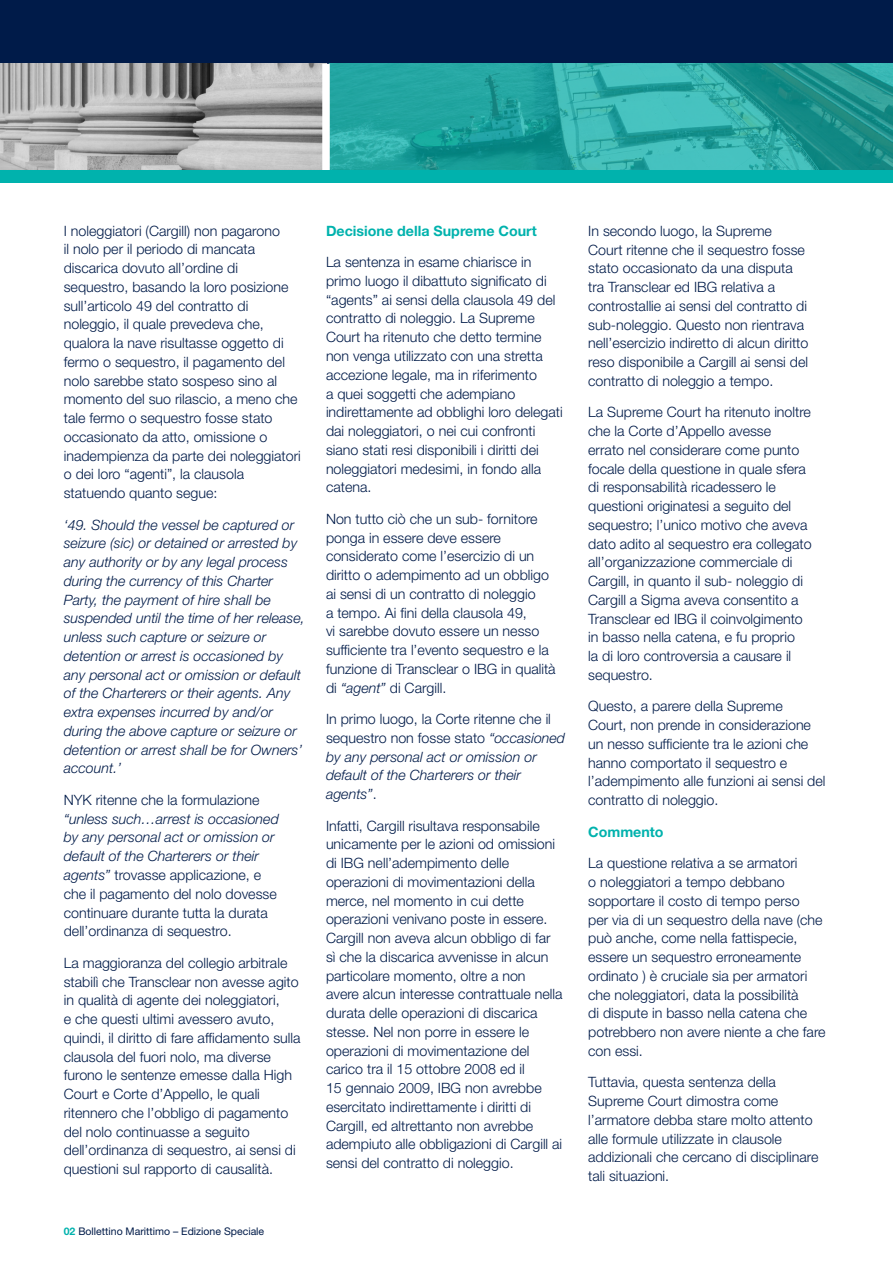
<style>
.page{position:relative;width:893px;height:1263px;background:#fff}
.page>*{position:absolute;margin:0;border:0;box-sizing:border-box;transform-origin:0 0}
.t1{font:300 14.25px/18.8px "Helvetica Neue LT Std";color:#001b49}
.t2{font:italic 300 14.25px/18.8px "Helvetica Neue LT Std";color:#001b49}
.t3{font:700 14.25px "Helvetica Neue LT Std";color:#00b2ad}
.t4{font:10.5px "Helvetica Neue LT Std";color:#001b49}
.s1{font-style:italic}
.s2{font-weight:700;color:#00b2ad}
.s3{font-style:normal}
</style>
<div class="page">
<div style="left:0;top:0;width:893px;height:170px;background:#001b49"></div>
<img style="left:0;top:64px;width:322px;height:106px">
<img style="left:330px;top:64px;width:563px;height:106px">
<div style="left:322px;top:64px;width:8px;height:106px;background:#fff"></div>
<div style="left:0;top:170px;width:893px;height:13px;background:#00b2ad"></div>
<p class="t1" style="left:64px;top:221px;width:239px">I noleggiatori (Cargill) non pagarono<br>il nolo per il periodo di mancata discarica dovuto all’ordine di sequestro, basando la loro posizione sull’articolo 49 del contratto di noleggio, il quale prevedeva che, qualora la nave risultasse oggetto di fermo o sequestro, il pagamento del nolo sarebbe stato sospeso sino al momento del suo rilascio, a meno che tale fermo o sequestro fosse stato occasionato da atto, omissione o inadempienza da parte dei noleggiatori o dei loro “agenti”, la clausola statuendo quanto segue:</p>
<p class="t2" style="left:64px;top:515px;width:242px">‘49. Should the vessel be captured or seizure (sic) or detained or arrested by any authority or by any legal process during the currency of this Charter Party, the payment of hire shall be suspended until the time of her release, unless such capture or seizure or detention or arrest is occasioned by any personal act or omission or default of the Charterers or their agents. Any extra expenses incurred by and/or during the above capture or seizure or detention or arrest shall be for Owners’ account.’</p>
<p class="t1" style="left:64px;top:790px;width:197px">NYK ritenne che la formulazione</p>
<p class="t1" style="left:64px;top:809px;width:217px"><span class="s1">“unless such…arrest is occasioned by any personal act or omission or default of the Charterers or their agents”</span> trovasse applicazione, e che il pagamento del nolo dovesse continuare durante tutta la durata dell’ordinanza di sequestro.</p>
<p class="t1" style="left:64px;top:953px;width:238px">La maggioranza del collegio arbitrale stabilì che Transclear non avesse agito in qualità di agente dei noleggiatori,<br>e che questi ultimi avessero avuto, quindi, il diritto di fare affidamento sulla clausola del fuori nolo, ma diverse furono le sentenze emesse dalla High Court e Corte d’Appello, le quali ritennero che l’obbligo di pagamento del nolo continuasse a seguito dell’ordinanza di sequestro, ai sensi di questioni sul rapporto di causalità.</p>
<p class="t4" style="left:64px;top:1225px;width:202px"><span class="s2">02</span> Bollettino Marittimo – Edizione Speciale</p>
<p class="t3" style="left:326px;top:222px;width:212px">Decisione della Supreme Court</p>
<p class="t1" style="left:326px;top:252px;width:238px">La sentenza in esame chiarisce in primo luogo il dibattuto significato di “agents” ai sensi della clausola 49 del contratto di noleggio. La Supreme Court ha ritenuto che detto termine non venga utilizzato con una stretta accezione legale, ma in riferimento<br>a quei soggetti che adempiano indirettamente ad obblighi loro delegati dai noleggiatori, o nei cui confronti siano stati resi disponibili i diritti dei noleggiatori medesimi, in fondo alla catena.</p>
<p class="t1" style="left:326px;top:509px;width:231px">Non tutto ciò che un sub- fornitore ponga in essere deve essere considerato come l’esercizio di un diritto o adempimento ad un obbligo ai sensi di un contratto di noleggio<br>a tempo. Ai fini della clausola 49,<br>vi sarebbe dovuto essere un nesso sufficiente tra l’evento sequestro e la funzione di Transclear o IBG in qualità di <span class="s1">“agent”</span> di Cargill.</p>
<p class="t2" style="left:326px;top:709px;width:241px"><span class="s3">In primo luogo, la Corte ritenne che il sequestro non fosse stato</span> “occasioned by any personal act or omission or default of the Charterers or their agents”<span class="s3">.</span></p>
<p class="t1" style="left:326px;top:816px;width:238px">Infatti, Cargill risultava responsabile unicamente per le azioni od omissioni di IBG nell’adempimento delle operazioni di movimentazioni della merce, nel momento in cui dette operazioni venivano poste in essere.<br>Cargill non aveva alcun obbligo di far sì che la discarica avvenisse in alcun particolare momento, oltre a non<br>avere alcun interesse contrattuale nella durata delle operazioni di discarica stesse. Nel non porre in essere le operazioni di movimentazione del carico tra il 15 ottobre 2008 ed il<br>15 gennaio 2009, IBG non avrebbe esercitato indirettamente i diritti di Cargill, ed altrettanto non avrebbe adempiuto alle obbligazioni di Cargill ai sensi del contratto di noleggio.</p>
<p class="t1" style="left:588px;top:221px;width:222px">In secondo luogo, la Supreme Court ritenne che il sequestro fosse stato occasionato da una disputa tra Transclear ed IBG relativa a controstallie ai sensi del contratto di sub-noleggio. Questo non rientrava nell’esercizio indiretto di alcun diritto reso disponibile a Cargill ai sensi del contratto di noleggio a tempo.</p>
<p class="t1" style="left:588px;top:403px;width:225px">La Supreme Court ha ritenuto inoltre che la Corte d’Appello avesse<br>errato nel considerare come punto focale della questione in quale sfera di responsabilità ricadessero le questioni originatesi a seguito del sequestro; l’unico motivo che aveva dato adito al sequestro era collegato all’organizzazione commerciale di Cargill, in quanto il sub- noleggio di Cargill a Sigma aveva consentito a Transclear ed IBG il coinvolgimento in basso nella catena, e fu proprio<br>la di loro controversia a causare il sequestro.</p>
<p class="t1" style="left:588px;top:697px;width:239px">Questo, a parere della Supreme<br>Court, non prende in considerazione un nesso sufficiente tra le azioni che hanno comportato il sequestro e l’adempimento alle funzioni ai sensi del contratto di noleggio.</p>
<p class="t3" style="left:588px;top:823px;width:77px">Commento</p>
<p class="t1" style="left:588px;top:853px;width:239px">La questione relativa a se armatori<br>o noleggiatori a tempo debbano sopportare il costo di tempo perso<br>per via di un sequestro della nave (che può anche, come nella fattispecie, essere un sequestro erroneamente ordinato ) è cruciale sia per armatori che noleggiatori, data la possibilità<br>di dispute in basso nella catena che potrebbero non avere niente a che fare con essi.</p>
<p class="t1" style="left:588px;top:1072px;width:232px">Tuttavia, questa sentenza della<br>Supreme Court dimostra come l’armatore debba stare molto attento alle formule utilizzate in clausole addizionali che cercano di disciplinare tali situazioni.</p>
</div>
